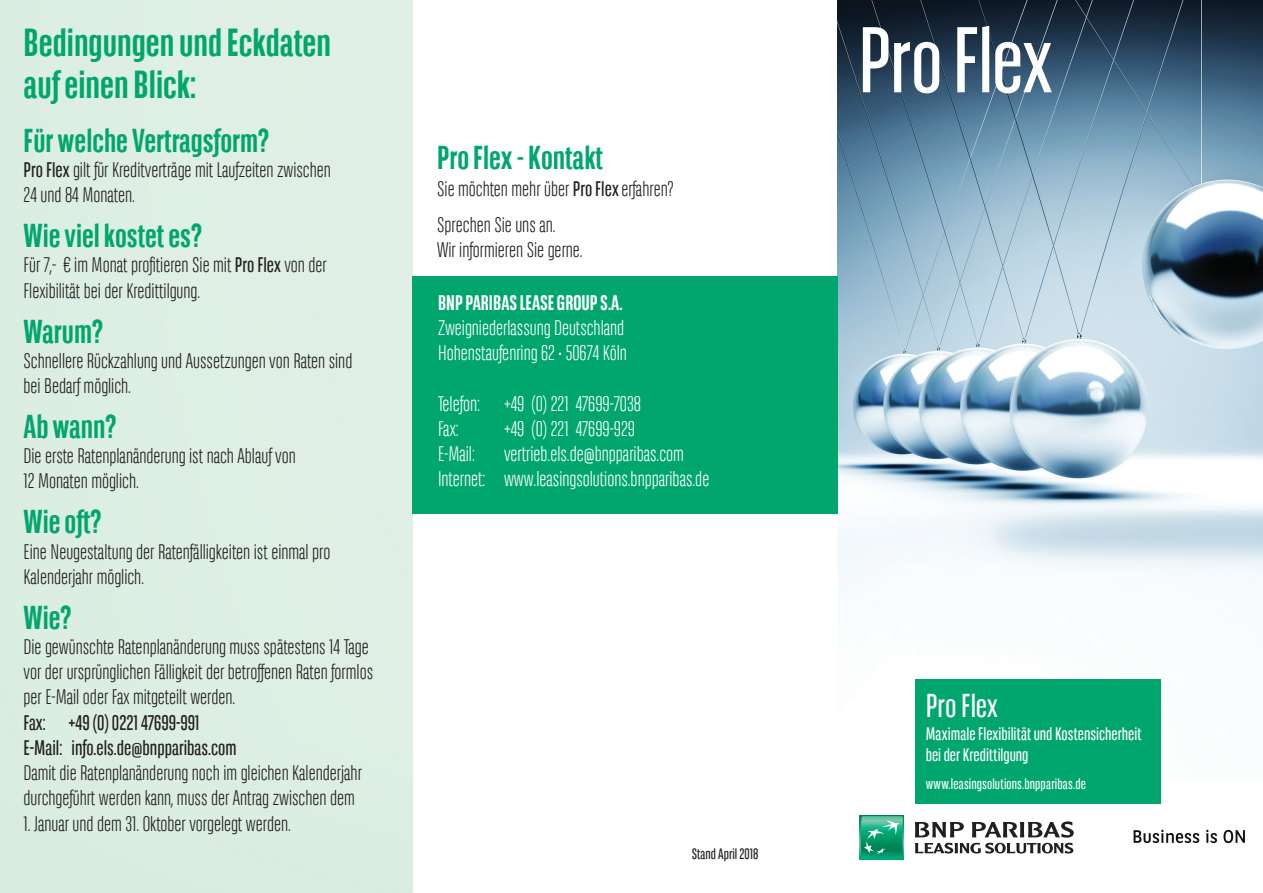
<style>
.page{position:relative;width:1263px;height:893px;background:#fff}
.page>*{position:absolute;margin:0;border:0;box-sizing:border-box;transform-origin:0 0}
.t1{font:93px "BNPP Sans Condensed";letter-spacing:-.015em;color:#fff}
.t2{font:700 39px/42px "BNPP Sans Condensed";color:#00a66e}
.t3{font:700 33px "BNPP Sans Condensed";color:#00a66e}
.t4{font:33px "BNPP Sans Condensed";letter-spacing:-.005em;color:#fff}
.t5{font:300 21px/25.2px "BNPP Sans Condensed";color:#231f20}
.t6{font:300 21px/25.2px "BNPP Sans Condensed";color:#fff}
.t7{font:21px/25.2px "BNPP Sans Condensed";color:#231f20}
.t8{font:700 21px "BNPP Sans Condensed";color:#fff}
.t9{font:18px/21px "BNPP Sans Condensed";color:#fff}
.t10{font:15px "BNPP Sans Condensed";letter-spacing:.01em;color:#fff}
.t11{font:15px "BNPP Sans Condensed";color:#231f20}
.s1{font-weight:400}
</style>
<div class="page">
<img style="left:838px;top:0;width:425px;height:781px">
<div style="left:915px;top:679px;width:245px;height:125px;background:#00a66e"></div>
<svg style="left:860px;top:815px;width:44px;height:44px"></svg>
<svg style="left:860px;top:816px;width:43px;height:42px;background:#2cab82"></svg>
<svg style="left:915px;top:821px;width:159px;height:32px"></svg>
<div style="left:412px;top:276px;width:426px;height:238px;background:#00a66e"></div>
<svg style="left:1133px;top:830px;width:66px;height:13px"></svg>
<svg style="left:1206px;top:830px;width:11px;height:13px"></svg>
<svg style="left:1223px;top:830px;width:22px;height:13px"></svg>
<h2 class="t2" style="left:24px;top:21px;width:309px">Bedingungen und Eckdaten auf einen Blick:</h2>
<h3 class="t3" style="left:24px;top:121px;width:247px">Für welche Vertragsform?</h3>
<p class="t5" style="left:24px;top:157px;width:309px"><span class="s1">Pro Flex</span> gilt für Kreditverträge mit Laufzeiten zwischen<br>24 und 84 Monaten.</p>
<h3 class="t3" style="left:24px;top:217px;width:180px">Wie viel kostet es?</h3>
<p class="t5" style="left:24px;top:252px;width:305px">Für 7,- € im Monat profitieren Sie mit <span class="s1">Pro Flex</span> von der<br>Flexibilität bei der Kredittilgung.</p>
<h3 class="t3" style="left:24px;top:312px;width:81px">Warum?</h3>
<p class="t5" style="left:24px;top:348px;width:330px">Schnellere Rückzahlung und Aussetzungen von Raten sind bei Bedarf möglich.</p>
<h3 class="t3" style="left:24px;top:407px;width:94px">Ab wann?</h3>
<p class="t5" style="left:24px;top:443px;width:274px">Die erste Ratenplanänderung ist nach Ablauf von<br>12 Monaten möglich.</p>
<h3 class="t3" style="left:24px;top:503px;width:79px">Wie oft?</h3>
<p class="t5" style="left:24px;top:538px;width:308px">Eine Neugestaltung der Ratenfälligkeiten ist einmal pro<br>Kalenderjahr möglich.</p>
<h3 class="t3" style="left:24px;top:598px;width:49px">Wie?</h3>
<p class="t5" style="left:24px;top:634px;width:351px">Die gewünschte Ratenplanänderung muss spätestens 14 Tage vor der ursprünglichen Fälligkeit der betroffenen Raten formlos per E-Mail oder Fax mitgeteilt werden.</p>
<p class="t7" style="left:24px;top:709px;width:215px">Fax: +49 (0) 0221 47699-991<br>E-Mail: info.els.de@bnpparibas.com</p>
<p class="t5" style="left:24px;top:760px;width:340px">Damit die Ratenplanänderung noch im gleichen Kalenderjahr durchgeführt werden kann, muss der Antrag zwischen dem</p>
<p class="t5" style="left:24px;top:810px;width:269px">1. Januar und dem 31. Oktober vorgelegt werden.</p>
<h3 class="t3" style="left:437px;top:138px;width:167px">Pro Flex - Kontakt</h3>
<p class="t5" style="left:437px;top:170px;width:238px;line-height:36px">Sie möchten mehr über <span class="s1">Pro Flex</span>erfahren?<br>Sprechen Sie uns an.</p>
<p class="t5" style="left:437px;top:237px;width:147px">Wir informieren Sie gerne.</p>
<p class="t8" style="left:438px;top:290px;width:186px">BNP PARIBAS LEASE GROUP S.A.</p>
<p class="t6" style="left:438px;top:315px;width:190px">Zweigniederlassung Deutschland<br>Hohenstaufenring 62 50674 Köln</p>
<p class="t6" style="left:438px;top:391px;width:205px">Telefon: +49 (0) 221 47699-7038<br>Fax:</p>
<p class="t6" style="left:504px;top:416px;width:132px">+49 (0) 221 47699-929</p>
<p class="t6" style="left:438px;top:441px;width:38px">E-Mail:</p>
<p class="t6" style="left:438px;top:441px;width:273px;text-indent:66px">vertrieb.els.de@bnpparibas.com<br>Internet: www.leasingsolutions.bnpparibas.de</p>
<p class="t11" style="left:692px;top:844px;width:68px">Stand April 2018</p>
<h1 class="t1" style="left:858px;top:2px;width:196px">ProFlex</h1>
<h3 class="t4" style="left:926px;top:685px;width:74px">Pro Flex</h3>
<p class="t9" style="left:926px;top:722px;width:217px">Maximale Flexibilität und Kostensicherheit bei der Kredittilgung</p>
<p class="t10" style="left:926px;top:774px;width:162px">www.leasingsolutions.bnpparibas.de</p>
</div>
